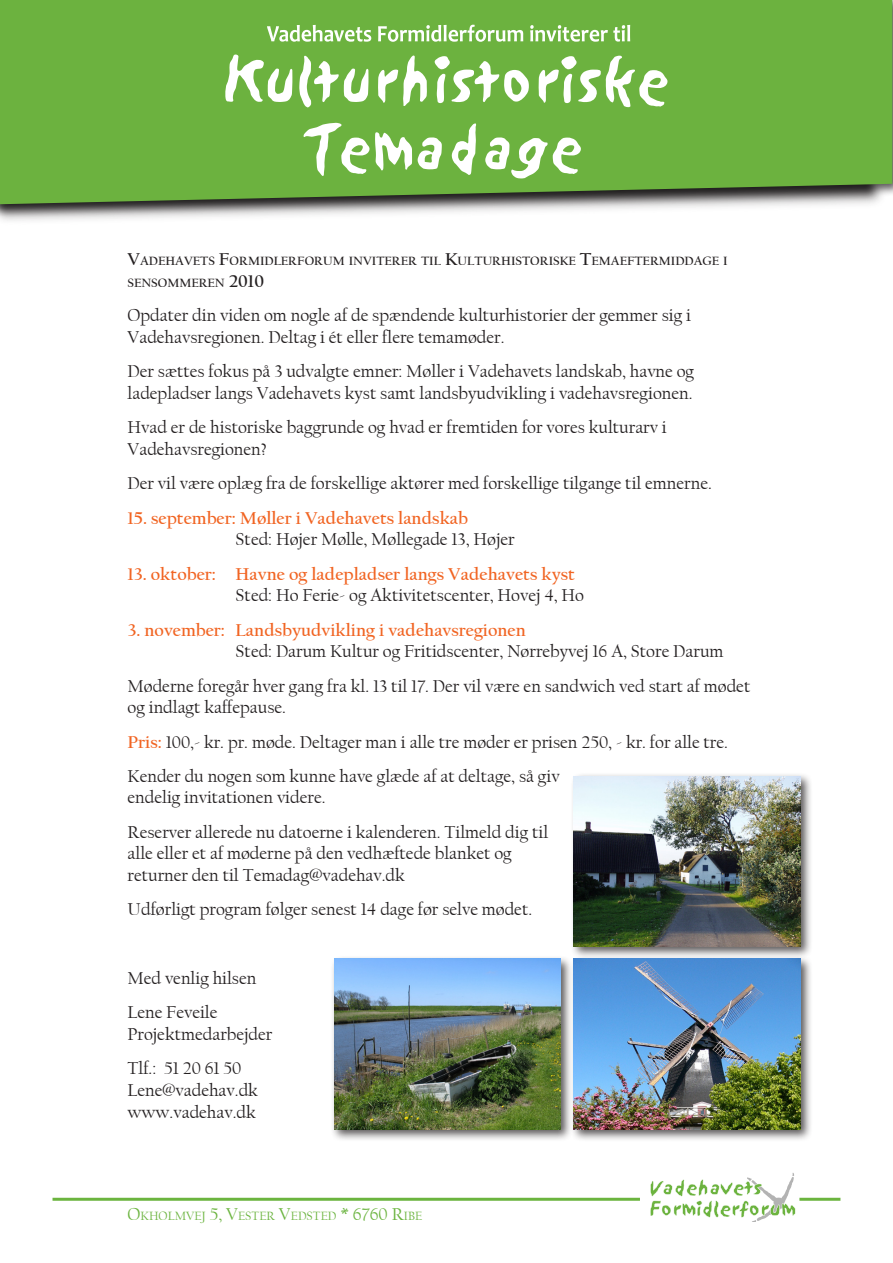
<style>
.page{position:relative;width:893px;height:1263px;background:#fff}
.page>*{position:absolute;margin:0;border:0;box-sizing:border-box;transform-origin:0 0}
.t1{font:18px/21.6px "Californian FB";color:#231f20}
.t2{font:700 18px/21.6px "Californian FB";color:#f16422}
.t3{font:700 12.6px/21.6px "Californian FB";color:#231f20}
.t4{font:12.6px "Californian FB";color:#6bb43f}
.s1{font-size:18px}
.s2{font-weight:400;color:#231f20}
.s3{font-weight:700;color:#f16422}
</style>
<div class="page">
<svg style="left:650px;top:1173px;width:145px;height:48px"></svg>
<hr style="left:54px;top:1198px;width:584px;height:3px;background:#6bb43f">
<hr style="left:801px;top:1198px;width:38px;height:3px;background:#6bb43f">
<svg style="left:0;top:204px;width:851px;height:13px"></svg>
<div style="left:0;top:0;width:892px;height:204px;background:#6cb23f"></div>
<svg style="left:267px;top:25px;width:104px;height:17px"></svg>
<svg style="left:378px;top:25px;width:145px;height:17px"></svg>
<svg style="left:530px;top:25px;width:100px;height:17px"></svg>
<svg style="left:225px;top:55px;width:67px;height:47px"></svg>
<svg style="left:299px;top:56px;width:69px;height:52px"></svg>
<svg style="left:378px;top:56px;width:49px;height:50px"></svg>
<svg style="left:435px;top:56px;width:94px;height:47px"></svg>
<svg style="left:539px;top:56px;width:128px;height:51px"></svg>
<svg style="left:303px;top:123px;width:66px;height:53px"></svg>
<svg style="left:375px;top:132px;width:37px;height:38px"></svg>
<svg style="left:418px;top:137px;width:24px;height:32px"></svg>
<svg style="left:452px;top:123px;width:24px;height:52px"></svg>
<svg style="left:485px;top:137px;width:96px;height:41px"></svg>
<div style="left:570px;top:772px;width:243px;height:186px;background:#231f20;opacity:.75"></div>
<img style="left:574px;top:776px;width:226px;height:170px">
<div style="left:570px;top:955px;width:243px;height:186px;background:#231f20;opacity:.75"></div>
<img style="left:574px;top:959px;width:226px;height:170px">
<div style="left:330px;top:955px;width:243px;height:186px;background:#231f20;opacity:.75"></div>
<img style="left:334px;top:959px;width:227px;height:170px">
<p class="t3" style="left:128px;top:251px;width:602px"><span class="s1">V</span>ADEHAVETS <span class="s1">F</span>ORMIDLERFORUM INVITERER TIL <span class="s1">K</span>ULTURHISTORISKE <span class="s1">T</span>EMAEFTERMIDDAGE I<br>SENSOMMEREN <span class="s1">2010</span></p>
<p class="t1" style="left:128px;top:305px;width:565px">Opdater din viden om nogle af de spændende kulturhistorier der gemmer sig i<br>Vadehavsregionen. Deltag i ét eller flere temamøder.</p>
<p class="t1" style="left:128px;top:361px;width:568px">Der sættes fokus på 3 udvalgte emner: Møller i Vadehavets landskab, havne og ladepladser langs Vadehavets kyst samt landsbyudvikling i vadehavsregionen.</p>
<p class="t1" style="left:128px;top:417px;width:541px">Hvad er de historiske baggrunde og hvad er fremtiden for vores kulturarv i<br>Vadehavsregionen?</p>
<p class="t1" style="left:128px;top:473px;width:586px">Der vil være oplæg fra de forskellige aktører med forskellige tilgange til emnerne.</p>
<p class="t2" style="left:236px;top:507px;width:281px;text-indent:-108px">15. september: Møller i Vadehavets landskab<br><span class="s2">Sted: Højer Mølle, Møllegade 13, Højer</span></p>
<p class="t2" style="left:236px;top:563px;width:350px;text-indent:-108px">13. oktober: Havne og ladepladser langs Vadehavets kyst<br><span class="s2">Sted: Ho Ferie- og Aktivitetscenter, Hovej 4, Ho</span></p>
<p class="t1" style="left:236px;top:619px;width:489px;text-indent:-108px"><span class="s3">3. november: Landsbyudvikling i vadehavsregionen<br></span>Sted: Darum Kultur og Fritidscenter, Nørrebyvej 16 A, Store Darum</p>
<p class="t1" style="left:128px;top:675px;width:624px">Møderne foregår hver gang fra kl. 13 til 17. Der vil være en sandwich ved start af mødet og indlagt kaffepause.</p>
<p class="t1" style="left:128px;top:731px;width:602px"><span class="s3">Pris:</span> 100,- kr. pr. møde. Deltager man i alle tre møder er prisen 250, - kr. for alle tre.</p>
<p class="t1" style="left:128px;top:765px;width:434px">Kender du nogen som kunne have glæde af at deltage, så giv endelig invitationen videre.</p>
<p class="t1" style="left:128px;top:821px;width:422px">Reserver allerede nu datoerne i kalenderen. Tilmeld dig til alle eller et af møderne på den vedhæftede blanket og returner den til Temadag@vadehav.dk</p>
<p class="t1" style="left:128px;top:899px;width:406px">Udførligt program følger senest 14 dage før selve mødet.</p>
<p class="t1" style="left:128px;top:968px;width:130px">Med venlig hilsen</p>
<p class="t1" style="left:128px;top:1002px;width:146px">Lene Feveile<br>Projektmedarbejder</p>
<p class="t1" style="left:128px;top:1058px;width:132px">Tlf.: 51 20 61 50<br>Lene@vadehav.dk www.vadehav.dk</p>
<p class="t4" style="left:128px;top:1208px;width:296px"><span class="s1">O</span>KHOLMVEJ <span class="s1">5, V</span>ESTER <span class="s1">V</span>EDSTED <span class="s1">* 6760 R</span>IBE</p>
</div>
